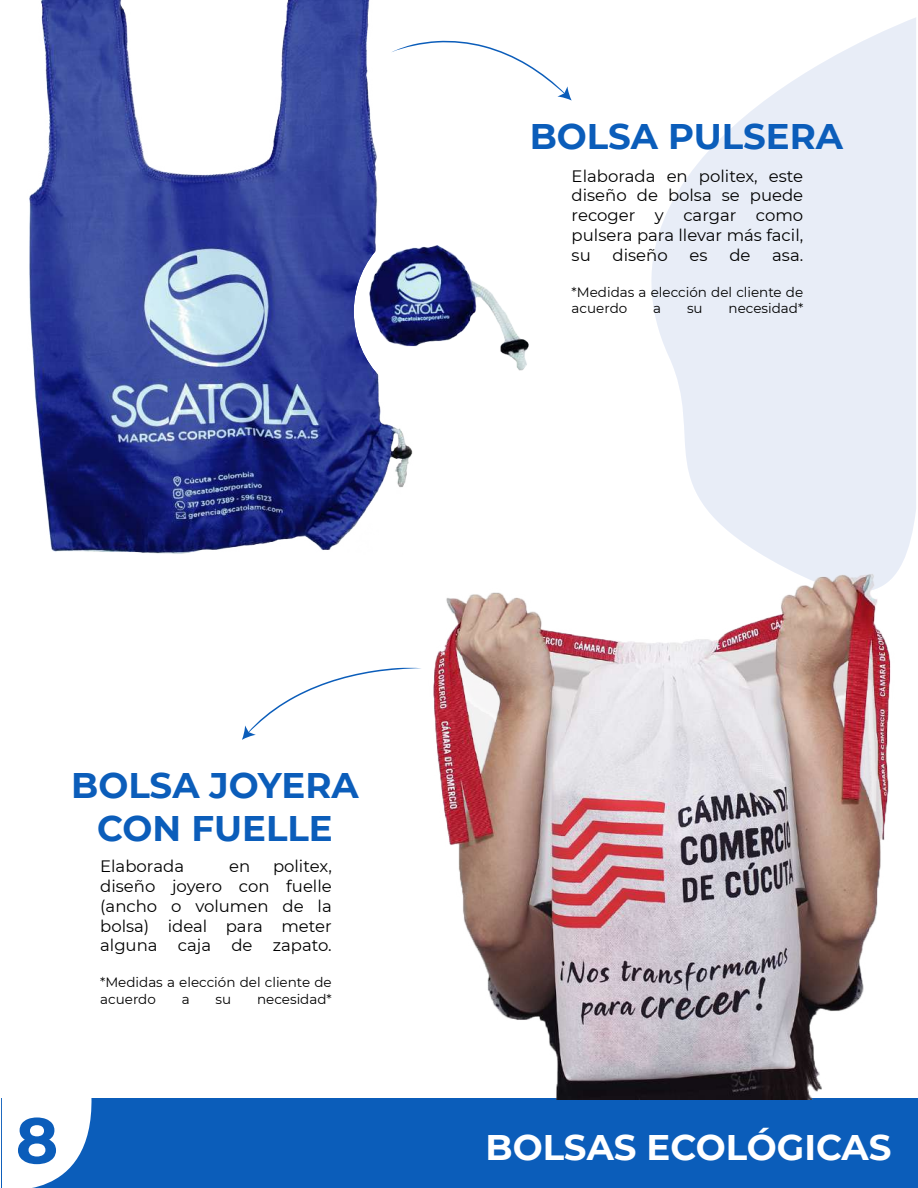
<style>
.page{position:relative;width:918px;height:1188px;background:#fff}
.page>*{position:absolute;margin:0;border:0;box-sizing:border-box;transform-origin:0 0}
.t1{font:700 64.5px "Montserrat";color:#0b5dba}
.t2{font:700 35.55px/42.6px "Montserrat";color:#0b5dba;text-align:center}
.t3{font:700 35.55px "Montserrat";color:#fff}
.t4{font:16.5px/19.8px "Montserrat";color:#000;text-align:justify}
.t5{font:13.5px/16.2px "Montserrat";color:#000}
</style>
<div class="page">
<svg style="left:651px;top:17px;width:265px;height:543px;fill:#e8edf7"></svg>
<svg style="left:416px;top:40px;width:156px;height:60px"></svg>
<svg style="left:242px;top:668px;width:174px;height:72px"></svg>
<div style="left:2px;top:1099px;width:916px;height:89px;background:#0b5dba"></div>
<img style="left:29px;top:0;width:387px;height:554px">
<div style="left:354px;top:217px;width:189px;height:189px;background:#fff;border-radius:50%"></div>
<img style="left:367px;top:243px;width:162px;height:146px">
<img style="left:416px;top:560px;width:491px;height:540px">
<svg style="left:2px;top:1098px;width:92px;height:90px"></svg>
<h2 class="t2" style="left:530px;top:113px;width:315px">BOLSA PULSERA</h2>
<p class="t4" style="left:572px;top:165px;width:233px">Elaborada en politex, este diseño de bolsa se puede recoger y cargar como pulsera para llevar más facil, su</p>
<p class="t4" style="left:613px;top:245px;width:57px">diseño</p>
<p class="t4" style="left:690px;top:245px;width:20px">es</p>
<p class="t4" style="left:729px;top:245px;width:23px">de</p>
<p class="t4" style="left:772px;top:245px;width:33px">asa.</p>
<p class="t5" style="left:572px;top:284px;width:233px">*Medidas a elección del cliente de acuerdo</p>
<p class="t5" style="left:653px;top:300px;width:9px">a</p>
<p class="t5" style="left:687px;top:300px;width:17px">su</p>
<p class="t5" style="left:729px;top:300px;width:76px">necesidad*</p>
<h2 class="t2" style="left:71px;top:762px;width:289px">BOLSA JOYERA<br>CON FUELLE</h2>
<p class="t4" style="left:100px;top:856px;width:85px">Elaborada</p>
<p class="t4" style="left:229px;top:856px;width:23px">en</p>
<p class="t4" style="left:100px;top:856px;width:233px;text-indent:173px">politex, diseño joyero con fuelle (ancho o volumen de la bolsa) ideal para meter alguna caja de zapato.</p>
<p class="t5" style="left:100px;top:974px;width:233px">*Medidas a elección del cliente de acuerdo</p>
<p class="t5" style="left:182px;top:990px;width:9px">a</p>
<p class="t5" style="left:216px;top:990px;width:17px">su</p>
<p class="t5" style="left:257px;top:990px;width:76px">necesidad*</p>
<h1 class="t1" style="left:16px;top:1094px;width:44px">8</h1>
<h2 class="t3" style="left:485px;top:1122px;width:408px">BOLSAS ECOLÓGICAS</h2>
</div>
